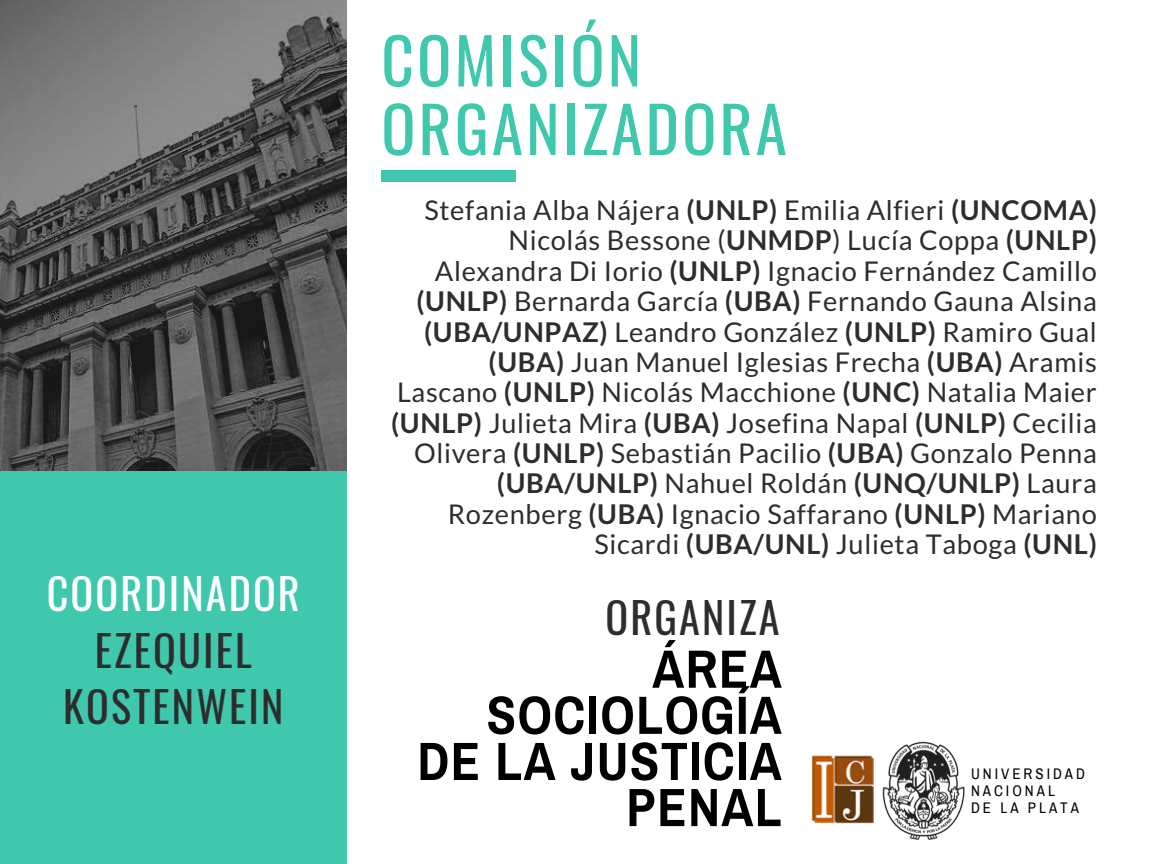
<style>
.page{position:relative;width:1152px;height:864px;background:#fff}
.page>*{position:absolute;margin:0;border:0;box-sizing:border-box;transform-origin:0 0}
.t1{font:63.45px/68.7px "Oswald";letter-spacing:.05em;color:#3fc8ac}
.t2{font:700 54px/46.2px "Archivo Narrow";letter-spacing:.025em;color:#000;text-align:right}
.t3{font:42.3px/56.2px "Oswald";letter-spacing:.05em;color:#2d2d2d;text-align:center}
.t4{font:42.3px "Oswald";letter-spacing:.05em;color:#fff}
.t5{font:27.15px/30.3px "Lato";letter-spacing:.025em;color:#2d2d2d;text-align:right}
.t6{font:15px/16.8px "Archivo Narrow";letter-spacing:.2em;color:#000}
.s1{font-weight:700}
</style>
<div class="page">
<img style="left:0;top:0;width:346px;height:470px">
<div style="left:0;top:471px;width:346px;height:393px;background:#3fc8ac"></div>
<div style="left:381px;top:171px;width:135px;height:11px;background:#3fc8ac"></div>
<img style="left:811px;top:755px;width:63px;height:69px">
<img style="left:882px;top:741px;width:83px;height:99px">
<h1 class="t1" style="left:381px;top:23px;width:407px">COMISIÓN<br>ORGANIZADORA</h1>
<p class="t5" style="left:391px;top:194px;width:707px">Stefania Alba Nájera <span class="s1">(UNLP)</span> Emilia Alfieri <span class="s1">(UNCOMA)<br></span>Nicolás Bessone (<span class="s1">UNMDP</span>) Lucía Coppa <span class="s1">(UNLP)<br></span>Alexandra Di Iorio <span class="s1">(UNLP)</span> Ignacio Fernández Camillo <span class="s1">(UNLP)</span> Bernarda García <span class="s1">(UBA)</span> Fernando Gauna Alsina <span class="s1">(UBA/UNPAZ)</span> Leandro González <span class="s1">(UNLP)</span> Ramiro Gual <span class="s1">(UBA)</span> Juan Manuel Iglesias Frecha <span class="s1">(UBA)</span> Aramis Lascano <span class="s1">(UNLP)</span> Nicolás Macchione <span class="s1">(UNC)</span> Natalia Maier <span class="s1">(UNLP)</span> Julieta Mira <span class="s1">(UBA)</span> Josefina Napal <span class="s1">(UNLP)</span> Cecilia Olivera <span class="s1">(UNLP)</span> Sebastián Pacilio <span class="s1">(UBA)</span> Gonzalo Penna <span class="s1">(UBA/UNLP)</span> Nahuel Roldán <span class="s1">(UNQ/UNLP)</span> Laura Rozenberg <span class="s1">(UBA)</span> Ignacio Saffarano <span class="s1">(UNLP)</span> Mariano Sicardi <span class="s1">(UBA/UNL)</span> Julieta Taboga <span class="s1">(UNL)</span></p>
<h3 class="t4" style="left:47px;top:560px;width:255px">COORDINADOR</h3>
<h3 class="t3" style="left:606px;top:588px;width:176px">ORGANIZA</h3>
<h3 class="t3" style="left:63px;top:621px;width:222px">EZEQUIEL<br>KOSTENWEIN</h3>
<h2 class="t2" style="left:417px;top:647px;width:366px">ÁREA<br>SOCIOLOGÍA<br>DE LA JUSTICIA<br>PENAL</h2>
<p class="t6" style="left:971px;top:765px;width:116px">UNIVERSIDAD<br>NACIONAL<br>DE LA PLATA</p>
</div>
